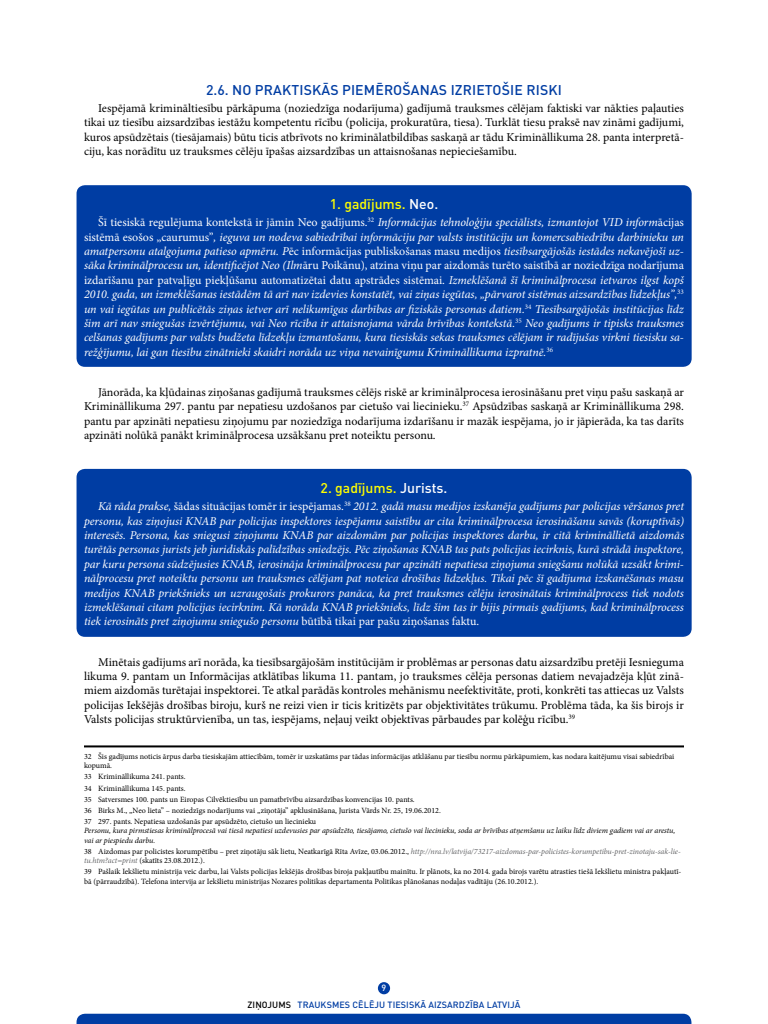
<style>
.page{position:relative;width:768px;height:1024px;background:#fff}
.page>*{position:absolute;margin:0;border:0;box-sizing:border-box;transform-origin:0 0}
.Header_2{font:500 14px "DIN Pro";letter-spacing:.01em;color:#003da3}
.Header_3{font:500 14px "DIN Pro";color:#ff0}
.Body{font:italic 12px/14.4px "Minion Pro";letter-spacing:-.01em;color:#fff;text-align:justify}
.Body-2{font:12px/14.4px "Minion Pro";color:#000;text-align:justify}
.t1{font:500 9px "DIN Pro";letter-spacing:.01em;color:#003da3}
.t2{font:500 9px "DIN Pro";color:#fff}
.Foo{font:8px/9.6px "Minion Pro";color:#000}
.Foo-2{font:italic 8px/9.6px "Minion Pro";letter-spacing:-.005em;color:#000}
.s1{color:#fff}
.s2{font-style:normal}
.s3{font-style:italic;color:#636466}
.s4{color:#000}
</style>
<div class="page">
<div style="left:378px;top:982px;width:12px;height:12px;background:#003da3;border-radius:50%"></div>
<div style="left:77px;top:1014px;width:614px;height:10px;background:#003da3"></div>
<div style="left:77px;top:185px;width:615px;height:182px;background:#003da3;border-radius:9px"></div>
<div style="left:77px;top:469px;width:615px;height:168px;background:#003da3;border-radius:9px"></div>
<hr style="left:84px;top:745px;width:600px;height:2px;background:#000">
<p class="Header_2" style="left:206px;top:80px;width:357px">2.6. NO PRAKTISKĀS PIEMĒROŠANAS IZRIETOŠIE RISKI</p>
<p class="Body-2" style="left:84px;top:101px;width:602px;text-indent:14px">Iespējamā krimināltiesību pārkāpuma (noziedzīga nodarījuma) gadījumā trauksmes cēlējam faktiski var nākties paļauties tikai uz tiesību aizsardzības iestāžu kompetentu rīcību (policija, prokuratūra, tiesa). Turklāt tiesu praksē nav zināmi gadījumi, kuros apsūdzētais (tiesājamais) būtu ticis atbrīvots no kriminālatbildības saskaņā ar tādu Krimināllikuma 28. panta interpretā&shy;ciju, kas norādītu uz trauksmes cēlēju īpašas aizsardzības un attaisnošanas nepieciešamību.</p>
<h3 class="Header_3" style="left:330px;top:194px;width:110px">1. gadījums. <span class="s1">Neo.</span></h3>
<p class="Body" style="left:84px;top:215px;width:602px;text-indent:14px"><span class="s2">Šī tiesiskā regulējuma kontekstā ir jāmin Neo gadījums.</span><sup>32</sup> Informācijas tehnoloģiju speciālists, izmantojot VID inform<span class="s2">ācijas sistēmā esošos „caurumus”</span>, ieguva un nodeva sabiedrībai informāciju par valsts institūciju un komercsabiedrību darbinieku un amatpersonu atalgojuma patieso apmēru. P<span class="s2">ēc informācijas publiskošanas masu medijos</span> tiesībsargājošās iestādes nekavējoši uz&shy;sāka kriminālprocesu un, identificējot Neo (Ilm<span class="s2">āru Poikānu), atzina viņu par aizdomās turēto saistībā ar noziedzīga nodarījuma izdarīšanu par patvaļīgu piekļūšanu automatizētai datu apstrādes sistēmai.</span> Izmeklēšanā šī kriminālprocesa ietvaros ilgst kopš 2010. gada, un izmeklēšanas iestādēm tā arī nav izdevies konstatēt, vai ziņas iegūtas, „pārvarot sistēmas aizsardzības līdzekļus”,<sup>33 </sup>un vai iegūtas un publicētās ziņas ietver arī nelikumīgas darbības ar fiziskās personas datiem.<sup>34</sup> Tiesībsargājošās institūcijas līdz šim arī nav sniegušas izvērtējumu, vai Neo rīcība ir attaisnojama vārda brīvības kontekstā.<sup>35</sup> Neo gadījums ir tipisks trauksmes celšanas gadījums par valsts budžeta līdzekļu izmantošanu, kura tiesiskās sekas trauksmes cēlējam ir radījušas virkni tiesisku sa&shy;režģījumu, lai gan tiesību zinātnieki skaidri norāda uz viņa nevainīgumu Krimināllikuma izpratnē.<sup>36</sup></p>
<p class="Body-2" style="left:84px;top:385px;width:602px;text-indent:14px">Jānorāda, ka kļūdainas ziņošanas gadījumā trauksmes cēlējs riskē ar kriminālprocesa ierosināšanu pret viņu pašu saskaņā ar Krimināllikuma 297. pantu par nepatiesu uzdošanos par cietušo vai liecinieku.<sup>37</sup> Apsūdzības saskaņā ar Krimināllikuma 298. pantu par apzināti nepatiesu ziņojumu par noziedzīga nodarījuma izdarīšanu ir mazāk iespējama, jo ir jāpierāda, ka tas darīts apzināti nolūkā panākt kriminālprocesa uzsākšanu pret noteiktu personu.</p>
<h3 class="Header_3" style="left:321px;top:478px;width:128px">2. gadījums. <span class="s1">Jurists.</span></h3>
<p class="Body" style="left:84px;top:499px;width:602px;text-indent:14px">Kā rāda prakse, <span class="s2">šādas situācijas tomēr ir iespējamas.</span><sup>38</sup> 2012. gadā masu medijos izskanēja gadījums par policijas vēršanos pret personu, kas ziņojusi KNAB par policijas inspektores iespējamu saistību ar cita kriminālprocesa ierosināšanu savās (koruptīvās) interesēs. Persona, kas sniegusi ziņojumu KNAB par aizdomām par policijas inspektores darbu, ir citā krimināllietā aizdomās turētās personas jurists jeb juridiskās palīdzības sniedzējs. Pēc ziņošanas KNAB tas pats policijas iecirknis, kurā strādā inspektore, par kuru persona sūdzējusies KNAB, ierosināja kriminālprocesu par apzināti nepatiesa ziņojuma sniegšanu nolūkā uzsākt krimi&shy;nālprocesu pret noteiktu personu un trauksmes cēlējam pat noteica drošības līdzekļus. Tikai pēc šī gadījuma izskanēšanas masu medijos KNAB priekšnieks un uzraugošais prokurors panāca, ka pret trauksmes cēlēju ierosinātais kriminālprocess tiek nodots izmeklēšanai citam policijas iecirknim. Kā norāda KNAB priekšnieks, līdz šim tas ir bijis pirmais gadījums, kad kriminālprocess tiek ierosināts pret ziņojumu sniegušo personu <span class="s2">būtībā tikai par pašu ziņošanas faktu.</span></p>
<p class="Body-2" style="left:84px;top:655px;width:602px;text-indent:14px">Minētais gadījums arī norāda, ka tiesībsargājošām institūcijām ir problēmas ar personas datu aizsardzību pretēji Iesnieguma likuma 9. pantam un Informācijas atklātības likuma 11. pantam, jo trauksmes cēlēja personas datiem nevajadzēja kļūt zinā&shy;miem aizdomās turētajai inspektorei. Te atkal parādās kontroles mehānismu neefektivitāte, proti, konkrēti tas attiecas uz Valsts policijas Iekšējās drošības biroju, kurš ne reizi vien ir ticis kritizēts par objektivitātes trūkumu. Problēma tāda, ka šis birojs ir Valsts policijas struktūrvienība, un tas, iespējams, neļauj veikt objektīvas pārbaudes par kolēģu rīcību.<sup>39</sup></p>
<p class="Foo" style="left:84px;top:752px;width:592px">32 Šis gadījums noticis ārpus darba tiesiskajām attiecībām, tomēr ir uzskatāms par tādas informācijas atklāšanu par tiesību normu pārkāpumiem, kas nodara kaitējumu visai sabiedrībai kopumā.</p>
<p class="Foo" style="left:84px;top:772px;width:103px">33 Krimināllikuma 241. pants.</p>
<p class="Foo" style="left:84px;top:783px;width:103px">34 Krimināllikuma 145. pants.</p>
<p class="Foo" style="left:84px;top:794px;width:332px">35 Satversmes 100. pants un Eiropas Cilvēktiesību un pamatbrīvību aizsardzības konvencijas 10. pants.</p>
<p class="Foo" style="left:84px;top:805px;width:358px">36 Birks M., „Neo lieta” – noziedzīgs nodarījums vai „ziņotāja” apklusināšana, Jurista Vārds Nr. 25, 19.06.2012.</p>
<p class="Foo" style="left:84px;top:816px;width:234px">37 297. pants. Nepatiesa uzdošanās par apsūdzēto, cietušo un liecinieku</p>
<p class="Foo-2" style="left:84px;top:826px;width:593px">Personu, kura pirmstiesas kriminālprocesā vai tiesā nepatiesi uzdevusies par apsūdzēto, tiesājamo, cietušo vai liecinieku, soda ar brīvības atņemšanu uz laiku līdz diviem gadiem vai ar arestu, vai ar piespiedu darbu.</p>
<p class="Foo" style="left:84px;top:846px;width:598px">38 Aizdomas par policistes korumpētību – pret ziņotāju sāk lietu, Neatkarīgā Rīta Avīze, 03.06.2012., <span class="s3">http://nra.lv/latvija/73217-aizdomas-par-policistes-korumpetibu-pret-zinotaju-sak-lie&shy;tu.htm?act=print</span> (skatīts 23.08.2012.).</p>
<p class="Foo" style="left:84px;top:867px;width:599px">39 Pašlaik Iekšlietu ministrija veic darbu, lai Valsts policijas Iekšējās drošības biroja pakļautību mainītu. Ir plānots, ka no 2014. gada birojs varētu atrasties tiešā Iekšlietu ministra pakļautī&shy;bā (pārraudzībā). Telefona intervija ar Iekšlietu ministrijas Nozares politikas departamenta Politikas plānošanas nodaļas vadītāju (26.10.2012.).</p>
<p class="t2" style="left:382px;top:982px;width:6px">9</p>
<p class="t1" style="left:248px;top:998px;width:274px"><span class="s4">ZIŅOJUMS</span> TRAUKSMES CĒLĒJU TIESISKĀ AIZSARDZĪBA LATVIJĀ</p>
</div>
